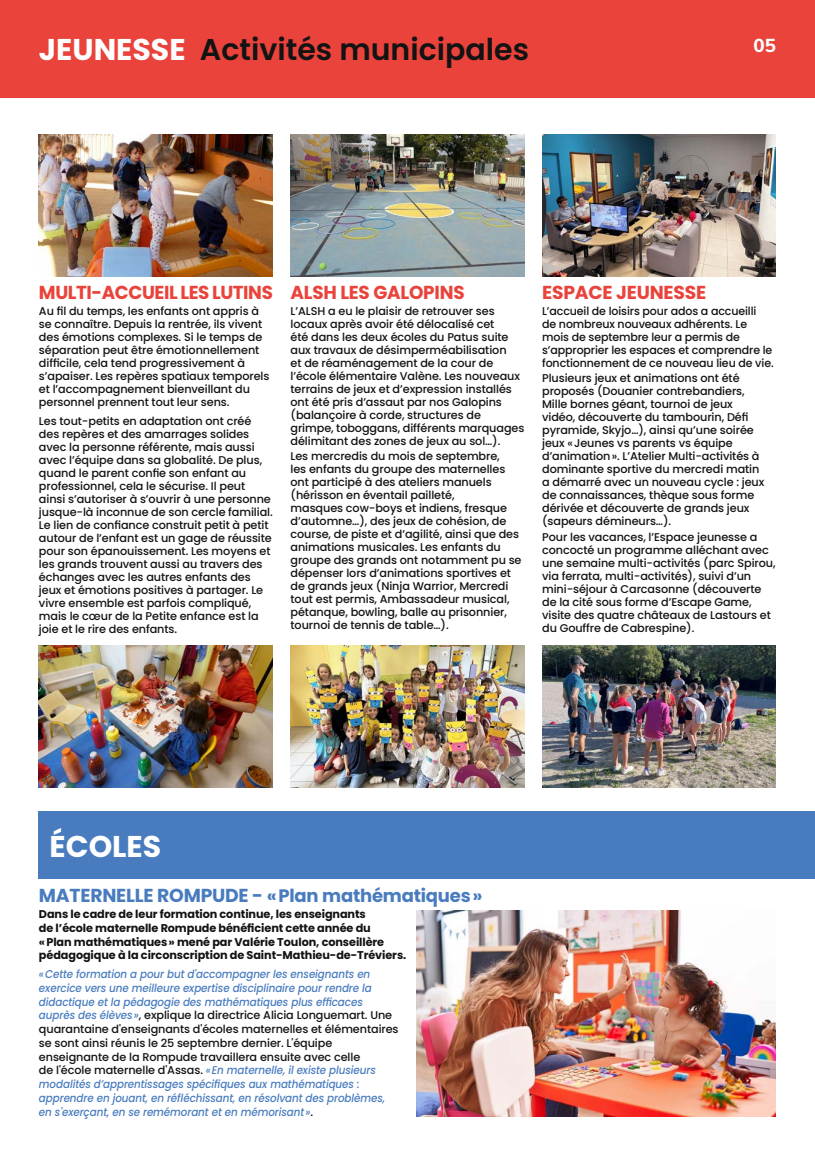
<style>
.page{position:relative;width:815px;height:1152px;background:#fff}
.page>*{position:absolute;margin:0;border:0;box-sizing:border-box;transform-origin:0 0}
.t1{font:600 30px "Poppins";color:#131313}
.t2{font:700 30px "Poppins";color:#fff}
.t3{font:700 18.75px "Poppins";letter-spacing:-.01em;color:#e9433b}
.t4{font:800 18.75px "Nunito Sans";color:#fff}
.t5{font:700 18px "Poppins";letter-spacing:-.01em;color:#497cbf}
.t6{font:500 11.25px/13px "Poppins";letter-spacing:-.01em;color:#131313}
.t7{font:italic 500 11.25px/13.8px "Poppins";letter-spacing:-.01em;color:#497cbf;scale:.92 1}
.t8{font:700 11.25px/13.8px "Poppins";letter-spacing:-.01em;color:#131313}
.s1{font-weight:700;color:#fff}
.s2{font-size:18.75px}
.s3{font-style:normal;color:#131313}
</style>
<div class="page">
<img style="left:291px;top:135px;width:233px;height:141px">
<img style="left:39px;top:135px;width:234px;height:141px">
<img style="left:39px;top:645px;width:234px;height:142px">
<img style="left:291px;top:645px;width:233px;height:142px">
<img style="left:542px;top:135px;width:234px;height:141px">
<img style="left:542px;top:645px;width:234px;height:142px">
<img style="left:416px;top:910px;width:360px;height:206px">
<div style="left:0;top:0;width:815px;height:97px;background:#e9433b"></div>
<div style="left:39px;top:811px;width:776px;height:68px;background:#497cbf"></div>
<h1 class="t1" style="left:39px;top:32px;width:492px"><span class="s1">JEUNESSE</span> Activités municipales</h1>
<h2 class="t4" style="left:753px;top:32px;width:24px">05</h2>
<h2 class="t3" style="left:39px;top:281px;width:235px">MULTI-ACCUEIL LES LUTINS</h2>
<p class="t6" style="left:39px;top:305px;width:232px">Au fil du temps, les enfants ont appris à se connaître. Depuis la rentrée, ils vivent des émotions complexes. Si le temps de séparation peut être émotionnellement difficile, cela tend progressivement à s’apaiser. Les repères spatiaux temporels et l’accompagnement bienveillant du personnel prennent tout leur sens.</p>
<p class="t6" style="left:39px;top:414px;width:235px">Les tout-petits en adaptation ont créé des repères et des amarrages solides avec la personne référente, mais aussi avec l’équipe dans sa globalité. De plus, quand le parent confie son enfant au professionnel, cela le sécurise. Il peut ainsi s’autoriser à s’ouvrir à une personne jusque-là inconnue de son cercle familial.<br>Le lien de confiance construit petit à petit autour de l’enfant est un gage de réussite pour son épanouissement. Les moyens et les grands trouvent aussi au travers des échanges avec les autres enfants des jeux et émotions positives à partager. Le vivre ensemble est parfois compliqué, mais le cœur de la Petite enfance est la joie et le rire des enfants.</p>
<h2 class="t3" style="left:291px;top:281px;width:176px">ALSH LES GALOPINS</h2>
<p class="t6" style="left:291px;top:305px;width:235px">L’ALSH a eu le plaisir de retrouver ses locaux après avoir été délocalisé cet<br>été dans les deux écoles du Patus suite aux travaux de désimperméabilisation<br>et de réaménagement de la cour de l’école élémentaire Valène. Les nouveaux terrains de jeux et d’expression installés ont été pris d’assaut par nos Galopins (balançoire à corde, structures de grimpe, toboggans, différents marquages délimitant des zones de jeux au sol…).</p>
<p class="t6" style="left:291px;top:450px;width:233px">Les mercredis du mois de septembre,<br>les enfants du groupe des maternelles ont participé à des ateliers manuels (hérisson en éventail pailleté,<br>masques cow-boys et indiens, fresque d’automne…), des jeux de cohésion, de course, de piste et d’agilité, ainsi que des animations musicales. Les enfants du groupe des grands ont notamment pu se dépenser lors d’animations sportives et de grands jeux (Ninja Warrior, Mercredi tout est permis, Ambassadeur musical, pétanque, bowling, balle au prisonnier, tournoi de tennis de table…).</p>
<h2 class="t3" style="left:542px;top:281px;width:166px">ESPACE JEUNESSE</h2>
<p class="t6" style="left:542px;top:305px;width:233px">L’accueil de loisirs pour ados a accueilli<br>de nombreux nouveaux adhérents. Le mois de septembre leur a permis de s’approprier les espaces et comprendre le fonctionnement de ce nouveau lieu de vie.</p>
<p class="t6" style="left:542px;top:372px;width:224px">Plusieurs jeux et animations ont été proposés (Douanier contrebandiers, Mille bornes géant, tournoi de jeux vidéo, découverte du tambourin, Défi pyramide, Skyjo…), ainsi qu’une soirée jeux «Jeunes vs parents vs équipe d’animation». L’Atelier Multi-activités à dominante sportive du mercredi matin a démarré avec un nouveau cycle : jeux de connaissances, thèque sous forme dérivée et découverte de grands jeux (sapeurs démineurs…).</p>
<p class="t6" style="left:542px;top:530px;width:235px">Pour les vacances, l’Espace jeunesse a concocté un programme alléchant avec une semaine multi-activités (parc Spirou, via ferrata, multi-activités), suivi d’un mini-séjour à Carcasonne (découverte de la cité sous forme d’Escape Game, visite des quatre châteaux de Lastours et du Gouffre de Cabrespine).</p>
<h1 class="t2" style="left:50px;top:829px;width:113px">ÉCOLES</h1>
<h3 class="t5" style="left:39px;top:884px;width:445px"><span class="s2">MATERNELLE ROMPUDE -</span> «Plan mathématiques»</h3>
<p class="t8" style="left:39px;top:907px;width:369px">Dans le cadre de leur formation continue, les enseignants<br>de l’école maternelle Rompude bénéficient cette année du «Plan mathématiques» mené par Valérie Toulon, conseillère pédagogique à la circonscription de Saint-Mathieu-de-Tréviers.</p>
<p class="t7" style="left:39px;top:967px;width:392px">«Cette formation a pour but d'accompagner les enseignants en exercice vers une meilleure expertise disciplinaire pour rendre la didactique et la pédagogie des mathématiques plus efficaces auprès des élèves»<span class="s3">, explique la directrice Alicia Longuemart. Une quarantaine d'enseignants d'écoles maternelles et élémentaires se sont ainsi réunis le 25 septembre dernier. L'équipe enseignante de la Rompude travaillera ensuite avec celle<br>de l'école maternelle d'Assas.</span> «En maternelle, il existe plusieurs modalités d’apprentissages spécifiques aux mathématiques : apprendre en jouant, en réfléchissant, en résolvant des problèmes, en s'exerçant, en se remémorant et en mémorisant»<span class="s3">.</span></p>
</div>
